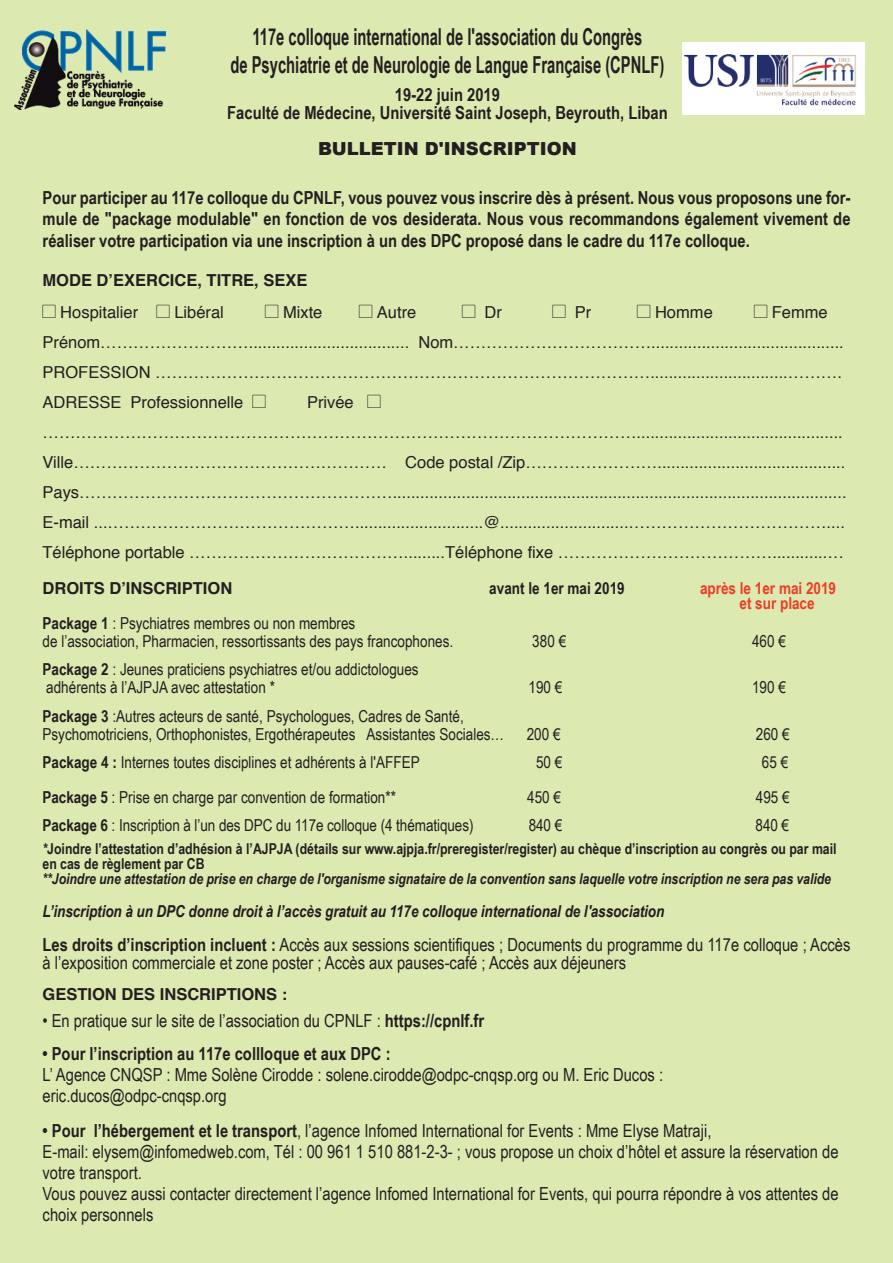
<style>
.page{position:relative;width:893px;height:1263px;background:#dce9b1}
.page>*{position:absolute;margin:0;border:0;box-sizing:border-box;transform-origin:0 0}
.t1{font:700 23.4px/27.8px "Arial Narrow";color:#231f20;text-align:center;scale:.77 1}
.t2{font:18px/21px "Arial Narrow";color:#231f20}
.t3{font:700 18px/21.6px "Arial Narrow";color:#231f20;text-align:center}
.t4{font:900 18px "Arial";color:#231f20}
.t5{font:16.5px/30px "Helvetica";color:#231f20}
.t6{font:16.5px/18px "Arial Narrow";color:#231f20}
.t7{font:italic 700 16.5px "Arial Narrow";letter-spacing:-.005em;color:#231f20}
.t8{font:700 16.5px "Helvetica";color:#231f20}
.t9{font:700 16.5px/15px "Arial Narrow";color:#ef3c25}
.t10{font:700 16.5px "Arial Narrow";color:#231f20}
.t11{font:700 15px/15px "Arial Narrow";color:#231f20}
.t12{font:italic 700 15px "Arial Narrow";letter-spacing:-.005em;color:#231f20}
.s1{font-weight:700}
.s2{font-style:italic}
</style>
<div class="page">
<img style="left:15px;top:30px;width:150px;height:80px">
<img style="left:683px;top:43px;width:181px;height:72px">
<h1 class="t1" style="left:230px;top:23px;width:565px">117e colloque international de l'association du Congrès<br>de Psychiatrie et de Neurologie de Langue Française (CPNLF)</h1>
<p class="t3" style="left:227px;top:86px;width:442px;line-height:18px">19-22 juin 2019<br>Faculté de Médecine, Université́ Saint Joseph, Beyrouth, Liban</p>
<p class="t4" style="left:318px;top:136px;width:260px">BULLETIN D'INSCRIPTION</p>
<p class="t3" style="left:43px;top:186px;width:809px;text-align:justify">Pour participer au 117e colloque du CPNLF, vous pouvez vous inscrire dès à présent. Nous vous proposons une for&shy;mule de "package modulable" en fonction de vos desiderata. Nous vous recommandons également vivement de réaliser votre participation via une inscription à un des DPC proposé dans le cadre du 117e colloque.</p>
<p class="t8" style="left:43px;top:273px;width:266px">MODE D’EXERCICE, TITRE, SEXE</p>
<p class="t5" style="left:60px;top:298px;width:79px">Hospitalier</p>
<p class="t5" style="left:174px;top:298px;width:51px">Libéral</p>
<p class="t5" style="left:283px;top:298px;width:41px">Mixte</p>
<p class="t5" style="left:377px;top:298px;width:41px">Autre</p>
<p class="t5" style="left:485px;top:298px;width:19px">Dr</p>
<p class="t5" style="left:575px;top:298px;width:18px">Pr</p>
<p class="t5" style="left:655px;top:298px;width:59px">Homme</p>
<p class="t5" style="left:43px;top:298px;width:803px;text-indent:729px">Femme Prénom………………………................................... Nom………………………………..........................................<br>PROFESSION ………………………………………………………………………………..............................……….<br>ADRESSE Professionnelle</p>
<p class="t5" style="left:43px;top:388px;width:806px;text-indent:264px">Privée ……………………………………………………………………………………………….............................................<br>Ville………………………………………………… Code postal /Zip…………………….........................................<br>Pays…………………………………………………...................................................................................................<br>E-mail ...………………………………………............................@............................………………………………....<br>Téléphone portable ………………………………….........Téléphone fixe …………………………………............…</p>
<p class="t8" style="left:43px;top:582px;width:191px">DROITS D’INSCRIPTION</p>
<p class="t10" style="left:489px;top:579px;width:137px">avant le 1er mai 2019</p>
<p class="t9" style="left:739px;top:581px;width:98px;text-indent:-39px">après le 1er mai 2019 et sur place</p>
<p class="t6" style="left:43px;top:614px;width:412px"><span class="s1">Package 1</span> : Psychiatres membres ou non membres<br>de l’association, Pharmacien, ressortissants des pays francophones.</p>
<p class="t6" style="left:532px;top:632px;width:35px">380 €</p>
<p class="t6" style="left:752px;top:632px;width:35px">460 €</p>
<p class="t6" style="left:43px;top:660px;width:378px"><span class="s1">Package 2</span> : Jeunes praticiens psychiatres et/ou addictologues adhérents à l’AJPJA avec attestation *</p>
<p class="t6" style="left:43px;top:707px;width:463px"><span class="s1">Package 3</span> :Autres acteurs de santé, Psychologues, Cadres de Santé,<br>Psychomotriciens, Orthophonistes, Ergothérapeutes Assistantes Sociales…</p>
<p class="t6" style="left:529px;top:678px;width:35px">190 €</p>
<p class="t6" style="left:752px;top:678px;width:35px">190 €</p>
<p class="t6" style="left:527px;top:725px;width:35px">200 €</p>
<p class="t6" style="left:756px;top:725px;width:35px">260 €</p>
<p class="t6" style="left:43px;top:753px;width:379px"><span class="s1">Package 4 :</span> Internes toutes disciplines et adhérents à l'AFFEP</p>
<p class="t6" style="left:536px;top:753px;width:28px">50 €</p>
<p class="t6" style="left:762px;top:753px;width:28px">65 €</p>
<p class="t6" style="left:43px;top:788px;width:355px"><span class="s1">Package 5</span> : Prise en charge par convention de formation**</p>
<p class="t6" style="left:527px;top:788px;width:35px">450 €</p>
<p class="t6" style="left:756px;top:788px;width:35px">495 €</p>
<p class="t6" style="left:43px;top:816px;width:433px"><span class="s1">Package 6</span> : Inscription à l’un des DPC du 117e colloque (4 thématiques)</p>
<p class="t6" style="left:529px;top:816px;width:35px">840 €</p>
<p class="t6" style="left:756px;top:816px;width:35px">840 €</p>
<p class="t11" style="left:43px;top:841px;width:796px"><span class="s2">*</span>Joindre l’attestation d’adhésion à l’AJPJA (détails sur www.ajpja.fr/preregister/register) au chèque d’inscription au congrès ou par mail en cas de règlement par CB</p>
<p class="t12" style="left:43px;top:870px;width:790px">**Joindre une attestation de prise en charge de l'organisme signataire de la convention sans laquelle votre inscription ne sera pas valide</p>
<p class="t7" style="left:43px;top:901px;width:623px">L’inscription à un DPC donne droit à l’accès gratuit au 117e colloque international de l'association</p>
<p class="t2" style="left:43px;top:935px;width:809px;line-height:18px"><span class="s1">Les droits d’inscription incluent :</span> Accès aux sessions scientifiques ; Documents du programme du 117e colloque ; Accès à l’exposition commerciale et zone poster ; Accès aux pauses-café ; Accès aux déjeuners</p>
<p class="t8" style="left:43px;top:987px;width:246px">GESTION DES INSCRIPTIONS :</p>
<p class="t2" style="left:43px;top:1010px;width:443px">• En pratique sur le site de l’association du CPNLF : <span class="s1">https://cpnlf.fr</span></p>
<p class="t3" style="left:43px;top:1043px;width:350px">• Pour l’inscription au 117e collloque et aux DPC :</p>
<p class="t2" style="left:43px;top:1064px;width:622px">L’ Agence CNQSP : Mme Solène Cirodde : solene.cirodde@odpc-cnqsp.org ou M. Eric Ducos : eric.ducos@odpc-cnqsp.org</p>
<p class="t2" style="left:43px;top:1120px;width:798px"><span class="s1">• Pour l’hébergement et le transport</span>, l’agence Infomed International for Events : Mme Elyse Matraji,<br>E-mail: elysem@infomedweb.com, Tél : 00 961 1 510 881-2-3- ; vous propose un choix d’hôtel et assure la réservation de votre transport.<br>Vous pouvez aussi contacter directement l’agence Infomed International for Events, qui pourra répondre à vos attentes de choix personnels</p>
</div>
